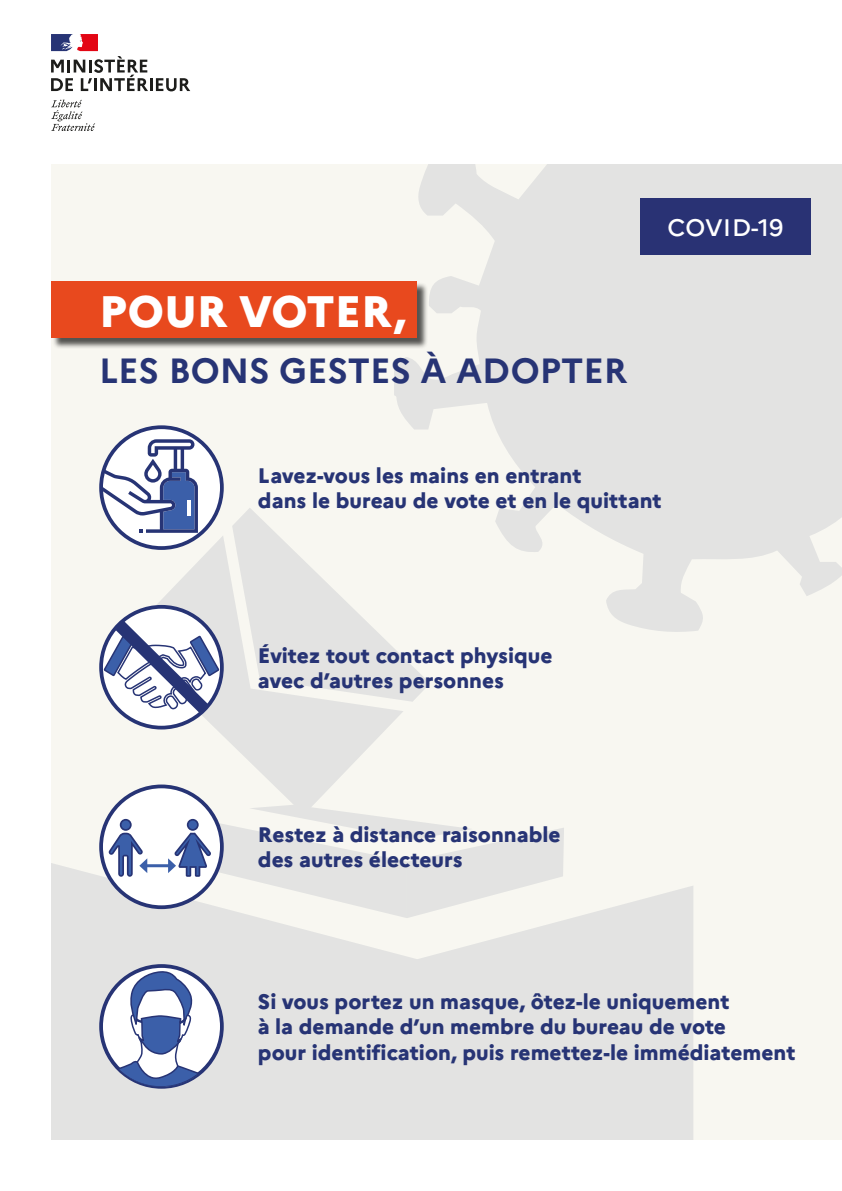
<style>
.page{position:relative;width:842px;height:1191px;background:#fff}
.page>*{position:absolute;margin:0;border:0;box-sizing:border-box;transform-origin:0 0}
.t1{font:800 44px "Marianne";color:#fff}
.t2{font:700 35px "Marianne";color:#273475}
.t3{font:500 23.9px "Marianne";color:#fff}
.t4{font:800 21px/25.2px "Marianne";color:#273475}
</style>
<div class="page">
<div style="left:51px;top:164px;width:791px;height:976px;background:#f8f7f1"></div>
<svg style="left:394px;top:164px;width:448px;height:468px;fill:#e3e3e2"></svg>
<svg style="left:232px;top:507px;width:198px;height:194px"></svg>
<svg style="left:123px;top:535px;width:281px;height:269px;fill:#e3e3e2"></svg>
<div style="left:51px;top:854px;width:366px;height:286px;background:#e3e3e2"></div>
<svg style="left:417px;top:886px;width:276px;height:254px;background:#e4e4e3"></svg>
<svg style="left:101px;top:427px;width:121px;height:121px;fill:#fff"></svg>
<div style="left:99px;top:425px;width:125px;height:125px;border:4px solid #273475;border-radius:50%"></div>
<svg style="left:100px;top:439px;width:98px;height:94px"></svg>
<hr style="left:188px;top:500px;width:3px;height:15px;background:#fff">
<svg style="left:101px;top:607px;width:121px;height:120px"></svg>
<div style="left:99px;top:605px;width:125px;height:124px;border:4px solid #273475;border-radius:50%"></div>
<svg style="left:103px;top:620px;width:118px;height:93px"></svg>
<svg style="left:101px;top:966px;width:121px;height:120px"></svg>
<div style="left:101px;top:786px;width:121px;height:121px;background:#fff;border-radius:50%"></div>
<div style="left:99px;top:784px;width:125px;height:125px;border:4px solid #273475;border-radius:50%"></div>
<hr style="left:145px;top:864px;width:26px;height:3px;background:#3b5fa9">
<svg style="left:109px;top:819px;width:38px;height:57px"></svg>
<svg style="left:168px;top:804px;width:396px;height:114px"></svg>
<div style="left:52px;top:282px;width:376px;height:67px;background:#1d1d1b;opacity:.75"></div>
<div style="left:51px;top:281px;width:366px;height:56px;background:#e8491e"></div>
<div style="left:641px;top:198px;width:170px;height:57px;background:#293274"></div>
<svg style="left:51px;top:100px;width:44px;height:31px"></svg>
<svg style="left:51px;top:34px;width:139px;height:57px"></svg>
<p class="t1" style="left:99px;top:284px;width:308px">POUR VOTER,</p>
<p class="t2" style="left:99px;top:349px;width:529px">LES BONS GESTES À ADOPTER</p>
<p class="t3" style="left:667px;top:213px;width:118px">COVID-19</p>
<p class="t4" style="left:258px;top:463px;width:405px">Lavez-vous les mains en entrant<br>dans le bureau de vote et en le quittant</p>
<p class="t4" style="left:258px;top:642px;width:296px">Évitez tout contact physique avec d’autres personnes</p>
<p class="t4" style="left:258px;top:822px;width:304px">Restez à distance raisonnable des autres électeurs</p>
<p class="t4" style="left:258px;top:989px;width:539px">Si vous portez un masque, ôtez-le uniquement<br>à la demande d’un membre du bureau de vote<br>pour identification, puis remettez-le immédiatement</p>
</div>
